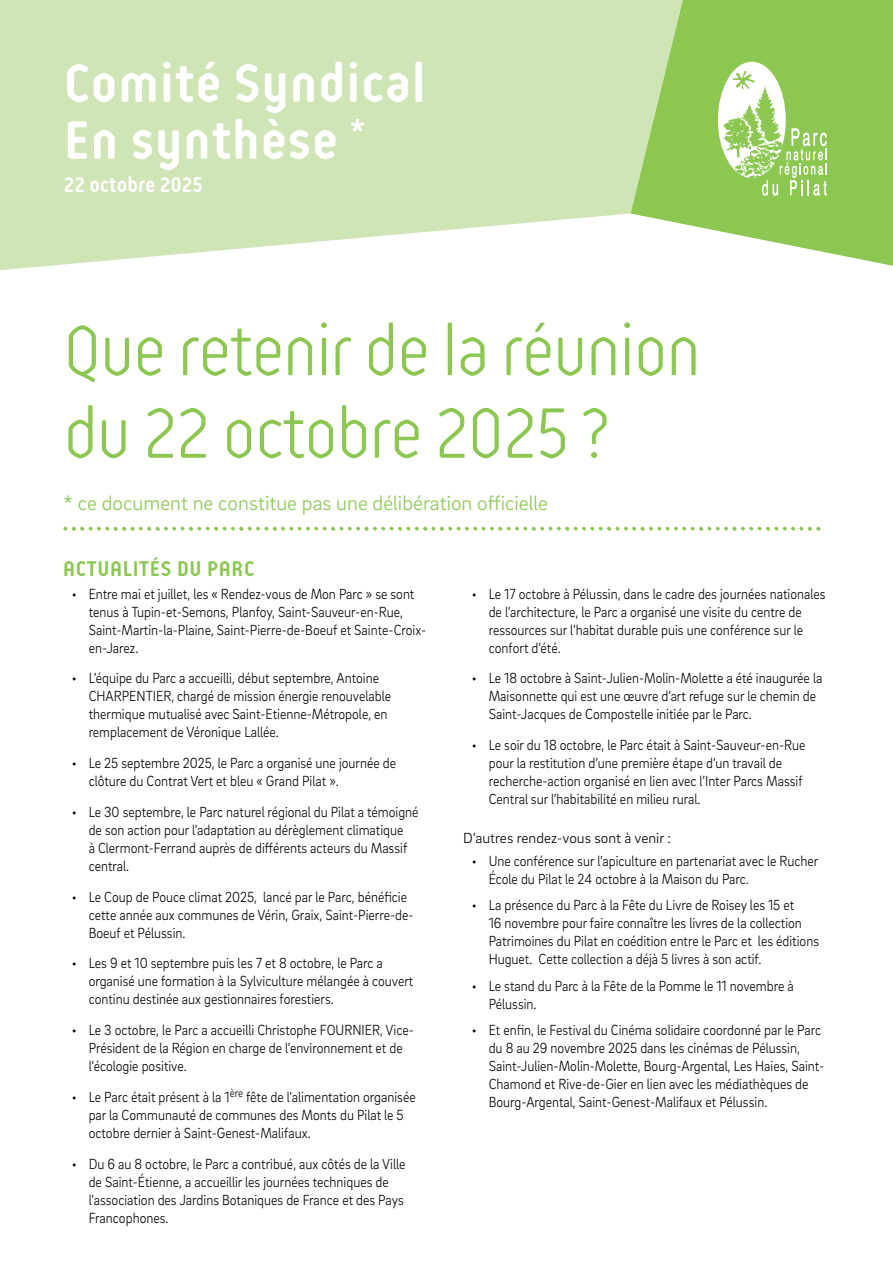
<style>
.page{position:relative;width:893px;height:1263px;background:#fff}
.page>*{position:absolute;margin:0;border:0;box-sizing:border-box;transform-origin:0 0}
.ACCROCHE_-Titre{font:300 75px/82.5px "Reso";letter-spacing:-.025em;color:#8bc751}
.t1{font:700 57px/57px "Reso";letter-spacing:.015em;color:#fff}
.ARTICLE_-_courant{font:700 22.5px "Reso";letter-spacing:.03em;color:#8bc751}
.t2{font:700 22.5px "Reso";color:#fff}
.ACCROCHE_-_Chapô{font:300 21px "Brix Sans";color:#8bc751}
.ARTICLE_-_courant-2{font:300 15px/18px "Brix Sans";color:#000;scale:.9 1}
.ARTICLE_-_courant-3{font:300 15px "Brix Sans";color:#000}
</style>
<div class="page">
<svg style="left:0;top:0;width:631px;height:271px;background:#d4e7bd"></svg>
<svg style="left:631px;top:0;width:262px;height:266px;background:#a0d170"></svg>
<svg style="left:718px;top:62px;width:109px;height:134px"></svg>
<svg style="left:63px;top:526px;width:757px;height:5px"></svg>
<h2 class="t1" style="left:64px;top:55px;width:363px">Comité Syndical<br>En synthèse *</h2>
<h3 class="t2" style="left:64px;top:173px;width:141px">22 octobre 2025</h3>
<p class="ACCROCHE_-Titre" style="left:63px;top:310px;width:639px">Que retenir de la réunion du 22 octobre 2025 ?</p>
<p class="ACCROCHE_-_Chapô" style="left:63px;top:489px;width:486px">* ce document ne constitue pas une délibération officielle</p>
<p class="ARTICLE_-_courant" style="left:63px;top:557px;width:193px">ACTUALITÉS DU PARC</p>
<p class="ARTICLE_-_courant-2" style="left:89px;top:584px;width:376px;text-indent:-17px">• Entre mai et juillet, les « Rendez-vous de Mon Parc » se sont tenus à Tupin-et-Semons, Planfoy, Saint-Sauveur-en-Rue, Saint-Martin-la-Plaine, Saint-Pierre-de-Boeuf et Sainte-Croix&shy;en-Jarez.</p>
<p class="ARTICLE_-_courant-2" style="left:89px;top:669px;width:337px;text-indent:-17px">• L’équipe du Parc a accueilli, début septembre, Antoine CHARPENTIER, chargé de mission énergie renouvelable thermique mutualisé avec Saint-Etienne-Métropole, en remplacement de Véronique Lallée.</p>
<p class="ARTICLE_-_courant-2" style="left:89px;top:753px;width:343px;text-indent:-17px">• Le 25 septembre 2025, le Parc a organisé une journée de clôture du Contrat Vert et bleu « Grand Pilat ».</p>
<p class="ARTICLE_-_courant-2" style="left:89px;top:802px;width:368px;text-indent:-17px">• Le 30 septembre, le Parc naturel régional du Pilat a témoigné de son action pour l’adaptation au dérèglement climatique<br>à Clermont-Ferrand auprès de différents acteurs du Massif central.</p>
<p class="ARTICLE_-_courant-2" style="left:89px;top:887px;width:363px;text-indent:-17px">• Le Coup de Pouce climat 2025, lancé par le Parc, bénéficie cette année aux communes de Vérin, Graix, Saint-Pierre-de-<br>Boeuf et Pélussin.</p>
<p class="ARTICLE_-_courant-2" style="left:89px;top:954px;width:362px;text-indent:-17px">• Les 9 et 10 septembre puis les 7 et 8 octobre, le Parc a organisé une formation à la Sylviculture mélangée à couvert continu destinée aux gestionnaires forestiers.</p>
<p class="ARTICLE_-_courant-2" style="left:89px;top:1020px;width:363px;text-indent:-17px">• Le 3 octobre, le Parc a accueilli Christophe FOURNIER, Vice-<br>Président de la Région en charge de l’environnement et de l’écologie positive.</p>
<p class="ARTICLE_-_courant-2" style="left:89px;top:1087px;width:365px;text-indent:-17px">• Le Parc était présent à la 1<sup>ère</sup> fête de l’alimentation organisée par la Communauté de communes des Monts du Pilat le 5 octobre dernier à Saint-Genest-Malifaux.</p>
<p class="ARTICLE_-_courant-2" style="left:89px;top:1154px;width:353px;text-indent:-17px">• Du 6 au 8 octobre, le Parc a contribué, aux côtés de la Ville de Saint-Étienne, a accueillir les journées techniques de l’association des Jardins Botaniques de France et des Pays Francophones.</p>
<p class="ARTICLE_-_courant-2" style="left:489px;top:584px;width:376px;text-indent:-17px">• Le 17 octobre à Pélussin, dans le cadre des journées nationales de l’architecture, le Parc a organisé une visite du centre de ressources sur l’habitat durable puis une conférence sur le confort d’été.</p>
<p class="ARTICLE_-_courant-2" style="left:489px;top:669px;width:372px;text-indent:-17px">• Le 18 octobre à Saint-Julien-Molin-Molette a été inaugurée la<br>Maisonnette qui est une œuvre d’art refuge sur le chemin de<br>Saint-Jacques de Compostelle initiée par le Parc.</p>
<p class="ARTICLE_-_courant-2" style="left:489px;top:735px;width:353px;text-indent:-17px">• Le soir du 18 octobre, le Parc était à Saint-Sauveur-en-Rue pour la restitution d’une première étape d’un travail de recherche-action organisé en lien avec l’Inter Parcs Massif Central sur l’habitabilité en milieu rural.</p>
<p class="ARTICLE_-_courant-3" style="left:463px;top:829px;width:209px">D’autres rendez-vous sont à venir :</p>
<p class="ARTICLE_-_courant-2" style="left:489px;top:851px;width:368px;text-indent:-17px">• Une conférence sur l’apiculture en partenariat avec le Rucher<br>École du Pilat le 24 octobre à la Maison du Parc.</p>
<p class="ARTICLE_-_courant-2" style="left:489px;top:895px;width:369px;text-indent:-17px">• La présence du Parc à la Fête du Livre de Roisey les 15 et<br>16 novembre pour faire connaître les livres de la collection Patrimoines du Pilat en coédition entre le Parc et les éditions Huguet. Cette collection a déjà 5 livres à son actif.</p>
<p class="ARTICLE_-_courant-2" style="left:489px;top:976px;width:340px;text-indent:-17px">• Le stand du Parc à la Fête de la Pomme le 11 novembre à<br>Pélussin.</p>
<p class="ARTICLE_-_courant-2" style="left:489px;top:1020px;width:374px;text-indent:-17px">• Et enfin, le Festival du Cinéma solidaire coordonné par le Parc du 8 au 29 novembre 2025 dans les cinémas de Pélussin, Saint-Julien-Molin-Molette, Bourg-Argental, Les Haies, Saint-Chamond et Rive-de-Gier en lien avec les médiathèques de Bourg-Argental, Saint-Genest-Malifaux et Pélussin.</p>
</div>
